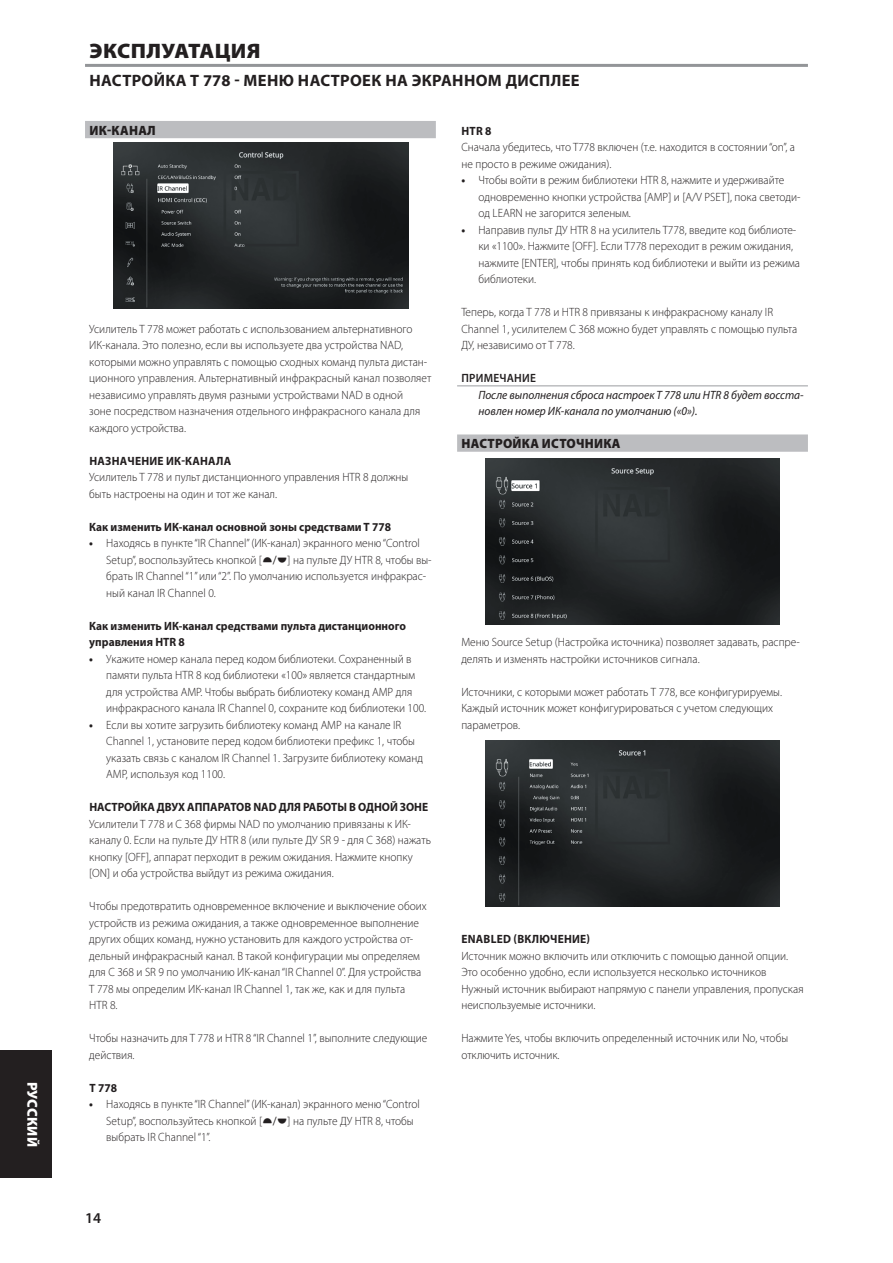
<style>
.page{position:relative;width:893px;height:1263px;background:#fff}
.page>*{position:absolute;margin:0;border:0;box-sizing:border-box;transform-origin:0 0}
.Body_copy_-_header{font:900 21px "Myriad Pro";letter-spacing:.02em;color:#231f20;scale:1.05 1}
.Body_copy_-_header-2{font:700 16.5px "Myriad Pro";letter-spacing:.02em;color:#231f20}
.t1{font:600 15px "Myriad Pro";color:#231f20}
.t2{font:900 14.4px "Myriad Pro";letter-spacing:.015em;color:#fff}
.Body_copy_-_sub-sect{font:900 13.5px "Myriad Pro";letter-spacing:.02em;color:#231f20;scale:.95 1}
.Body_copy_-_normal{font:300 12px/16.5px "Myriad Pro";color:#231f20;scale:.95 1}
.Body_copy_-_indent_1{font:300 12px/16.5px "Myriad Pro";color:#231f20;scale:.95 1}
.Body_copy_-_normal-2{font:700 12px/16.5px "Myriad Pro";color:#231f20;scale:.95 1}
.Body_copy_-_sub-sect-2{font:700 12px "Myriad Pro";letter-spacing:.01em;color:#231f20;scale:.95 1}
.Body_copy_-_note{font:italic 12px/16.5px "Myriad Pro";color:#231f20;scale:.95 1}
.Body_copy_-_note_hea{font:600 12px "Myriad Pro";letter-spacing:.02em;color:#231f20;scale:.95 1}
.s1{font-weight:700}
</style>
<div class="page">
<div style="left:0;top:1050px;width:51px;height:128px;background:#231f20"></div>
<div style="left:85px;top:121px;width:351px;height:17px;background:#bcbdc0"></div>
<hr style="left:457px;top:385px;width:351px;height:2px;background:#bcbdc0">
<div style="left:457px;top:434px;width:351px;height:18px;background:#bcbdc0"></div>
<hr style="left:85px;top:64px;width:723px;height:3px;background:#939598">
<img style="left:114px;top:142px;width:295px;height:166px">
<img style="left:485px;top:458px;width:295px;height:166px">
<img style="left:485px;top:741px;width:295px;height:165px">
<p class="t2" style="left:42px;top:1081px;width:67px;rotate:90deg">РУССКИЙ</p>
<p class="Body_copy_-_header" style="left:90px;top:37px;width:165px">ЭКСПЛУАТАЦИЯ</p>
<p class="Body_copy_-_header-2" style="left:89px;top:70px;width:492px">НАСТРОЙКА T 778 - МЕНЮ НАСТРОЕК НА ЭКРАННОМ ДИСПЛЕЕ</p>
<p class="Body_copy_-_sub-sect" style="left:89px;top:121px;width:71px">ИК-КАНАЛ</p>
<p class="Body_copy_-_normal" style="left:89px;top:320px;width:362px">Усилитель T 778 может работать с использованием альтернативного ИК-канала. Это полезно, если вы используете два устройства NAD, которыми можно управлять с помощью сходных команд пульта дистан&shy;ционного управления. Альтернативный инфракрасный канал позволяет независимо управлять двумя разными устройствами NAD в одной<br>зоне посредством назначения отдельного инфракрасного канала для каждого устройства.</p>
<p class="Body_copy_-_sub-sect-2" style="left:89px;top:453px;width:151px">НАЗНАЧЕНИЕ ИК-КАНАЛА</p>
<p class="Body_copy_-_normal" style="left:89px;top:469px;width:337px">Усилитель T 778 и пульт дистанционного управления HTR 8 должны быть настроены на один и тот же канал.</p>
<p class="Body_copy_-_normal-2" style="left:89px;top:518px;width:319px">Как изменить ИК-канал основной зоны средствами T 778</p>
<p class="Body_copy_-_indent_1" style="left:106px;top:535px;width:332px;text-indent:-17px"><span class="s1">•</span> Находясь в пункте “IR Channel” (ИК-канал) экранного меню “Control<br>Setup”, воспользуйтесь кнопкой [</p>
<p class="Body_copy_-_indent_1" style="left:106px;top:551px;width:344px;text-indent:181px">] на пульте ДУ HTR 8, чтобы вы&shy;брать IR Channel “1” или “2”. По умолчанию используется инфракрас&shy;ный канал IR Channel 0.</p>
<p class="Body_copy_-_normal-2" style="left:89px;top:617px;width:335px">Как изменить ИК-канал средствами пульта дистанционного управления HTR 8</p>
<p class="Body_copy_-_indent_1" style="left:106px;top:650px;width:338px;text-indent:-17px"><span class="s1">•</span> Укажите номер канала перед кодом библиотеки. Сохраненный в памяти пульта HTR 8 код библиотеки «100» является стандартным для устройства AMP. Чтобы выбрать библиотеку команд AMP для инфракрасного канала IR Channel 0, сохраните код библиотеки 100.</p>
<p class="Body_copy_-_indent_1" style="left:106px;top:716px;width:335px;text-indent:-17px"><span class="s1">•</span> Если вы хотите загрузить библиотеку команд AMP на канале IR Channel 1, установите перед кодом библиотеки префикс 1, чтобы указать связь с каналом IR Channel 1. Загрузите библиотеку команд AMP, используя код 1100.</p>
<p class="Body_copy_-_sub-sect-2" style="left:89px;top:799px;width:358px">НАСТРОЙКА ДВУХ АППАРАТОВ NAD ДЛЯ РАБОТЫ В ОДНОЙ ЗОНЕ</p>
<p class="Body_copy_-_normal" style="left:89px;top:815px;width:361px">Усилители T 778 и C 368 фирмы NAD по умолчанию привязаны к ИК&shy;каналу 0. Если на пульте ДУ HTR 8 (или пульте ДУ SR 9 - для C 368) нажать кнопку [OFF], аппарат перходит в режим ожидания. Нажмите кнопку [ON] и оба устройства выйдут из режима ожидания.</p>
<p class="Body_copy_-_normal" style="left:89px;top:898px;width:357px">Чтобы предотвратить одновременное включение и выключение обоих устройств из режима ожидания, а также одновременное выполнение других общих команд, нужно установить для каждого устройства от&shy;дельный инфракрасный канал. В такой конфигурации мы определяем для C 368 и SR 9 по умолчанию ИК-канал “IR Channel 0”. Для устройства T 778 мы определим ИК-канал IR Channel 1, так же, как и для пульта<br>HTR 8.</p>
<p class="Body_copy_-_normal" style="left:89px;top:1030px;width:357px">Чтобы назначить для T 778 и HTR 8 “IR Channel 1”, выполните следующие действия.</p>
<p class="Body_copy_-_sub-sect-2" style="left:89px;top:1080px;width:31px">T 778</p>
<p class="Body_copy_-_indent_1" style="left:106px;top:1096px;width:332px;text-indent:-17px"><span class="s1">•</span> Находясь в пункте “IR Channel” (ИК-канал) экранного меню “Control<br>Setup”, воспользуйтесь кнопкой [</p>
<p class="Body_copy_-_indent_1" style="left:288px;top:1112px;width:134px">] на пульте ДУ HTR 8, чтобы</p>
<p class="Body_copy_-_indent_1" style="left:106px;top:1129px;width:111px">выбрать IR Channel “1”.</p>
<p class="t1" style="left:85px;top:1208px;width:18px">14</p>
<p class="Body_copy_-_sub-sect-2" style="left:461px;top:123px;width:33px">HTR 8</p>
<p class="Body_copy_-_normal" style="left:461px;top:139px;width:353px">Сначала убедитесь, что T778 включен (т.е. находится в состоянии “on”, а не просто в режиме ожидания).</p>
<p class="Body_copy_-_indent_1" style="left:478px;top:172px;width:341px;text-indent:-17px"><span class="s1">•</span> Чтобы войти в режим библиотеки HTR 8, нажмите и удерживайте одновременно кнопки устройства [AMP] и [A/V PSET], пока светоди&shy;од LEARN не загорится зеленым.</p>
<p class="Body_copy_-_indent_1" style="left:478px;top:221px;width:340px;text-indent:-17px"><span class="s1">•</span> Направив пульт ДУ HTR 8 на усилитель T778, введите код библиоте&shy;ки «1100». Нажмите [OFF]. Если T778 переходит в режим ожидания, нажмите [ENTER], чтобы принять код библиотеки и выйти из режима библиотеки.</p>
<p class="Body_copy_-_normal" style="left:461px;top:304px;width:355px">Теперь, когда T 778 и HTR 8 привязаны к инфракрасному каналу IR<br>Channel 1, усилителем C 368 можно будет управлять с помощью пульта<br>ДУ, независимо от T 778.</p>
<p class="Body_copy_-_note_hea" style="left:461px;top:370px;width:80px">ПРИМЕЧАНИЕ</p>
<p class="Body_copy_-_note" style="left:478px;top:386px;width:344px">После выполнения сброса настроек T 778 или HTR 8 будет восста&shy;новлен номер ИК-канала по умолчанию («0»).</p>
<p class="Body_copy_-_sub-sect" style="left:461px;top:434px;width:169px">НАСТРОЙКА ИСТОЧНИКА</p>
<p class="Body_copy_-_normal" style="left:461px;top:634px;width:358px">Меню Source Setup (Настройка источника) позволяет задавать, распре&shy;делять и изменять настройки источников сигнала.</p>
<p class="Body_copy_-_normal" style="left:461px;top:683px;width:339px">Источники, с которыми может работать Т 778, все конфигурируемы.<br>Каждый источник может конфигурироваться с учетом следующих параметров.</p>
<p class="Body_copy_-_sub-sect-2" style="left:461px;top:931px;width:137px">ENABLED (ВКЛЮЧЕНИЕ)</p>
<p class="Body_copy_-_normal" style="left:461px;top:947px;width:362px">Источник можно включить или отключить с помощью данной опции.<br>Это особенно удобно, если используется несколько источников Нужный источник выбирают напрямую с панели управления, пропуская неиспользуемые источники.</p>
<p class="Body_copy_-_normal" style="left:461px;top:1030px;width:345px">Нажмите Yes, чтобы включить определенный источник или No, чтобы отключить источник.</p>
</div>
